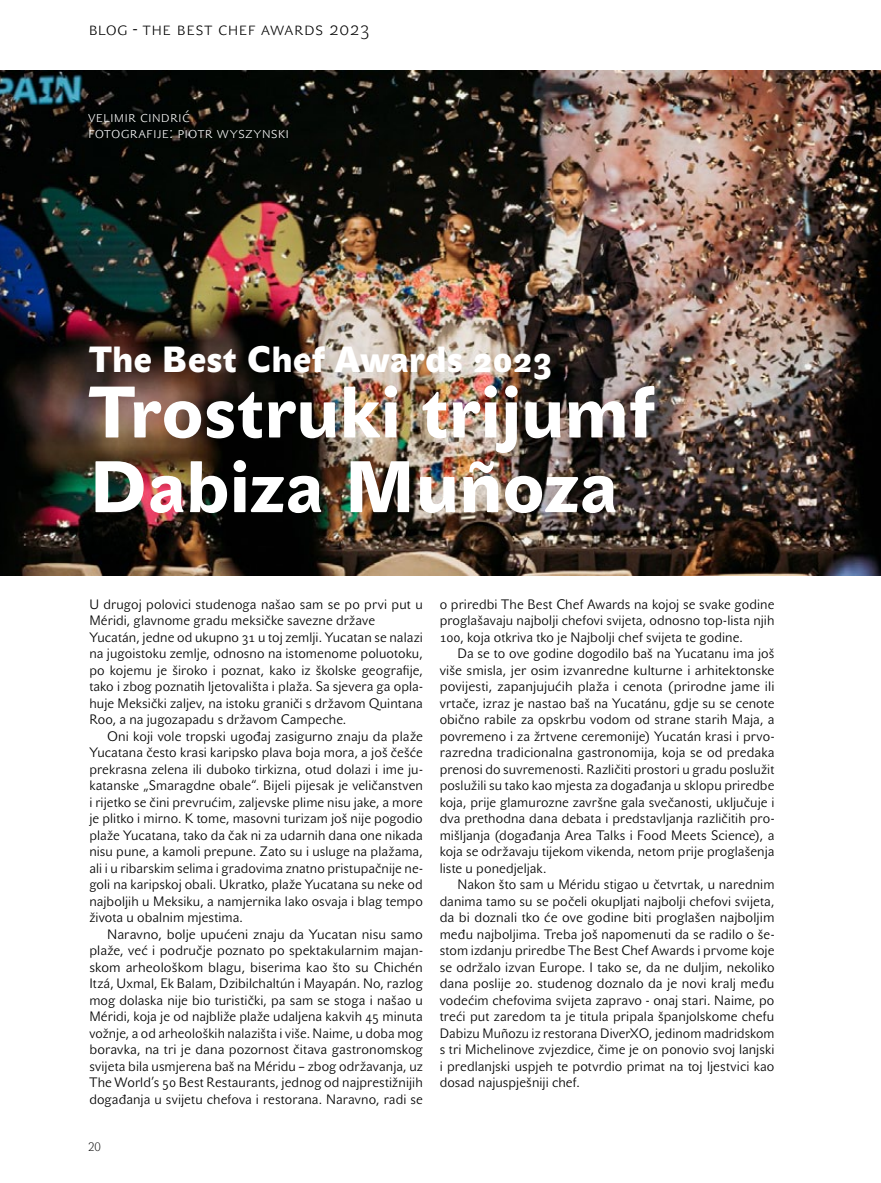
<style>
.page{position:relative;width:881px;height:1183px;background:#fff}
.page>*{position:absolute;margin:0;border:0;box-sizing:border-box;transform-origin:0 0}
.t1{font:72px/74.6px "John Sans Heavy Pro";letter-spacing:.01em;color:#fff}
.t2{font:36px "John Sans Black Pro";letter-spacing:.02em;color:#fff}
.t3{font:19.5px "John Sans White Pro";letter-spacing:.02em;color:#000}
.t4{font:16.5px/16.2px "John Sans White Pro";letter-spacing:.01em;color:#fff}
.t5{font:13.5px/16.5px "John Sans Lite Pro";letter-spacing:.01em;color:#000;text-align:justify}
.t6{font:12px "John Sans White Pro";color:#000}
</style>
<div class="page">
<img style="left:0;top:70px;width:880px;height:505px">
<h3 class="t3" style="left:89px;top:17px;width:283px">blog - the best chef awards 2023</h3>
<p class="t4" style="left:88px;top:108px;width:202px">velimir cindrić<br>fotografije: piotr wyszynski</p>
<h2 class="t2" style="left:89px;top:338px;width:464px">The Best Chef Awards 2023</h2>
<h1 class="t1" style="left:89px;top:376px;width:566px">Trostruki trijumf<br>Dabiza Muñoza</h1>
<p class="t5" style="left:89px;top:595px;width:335px;text-align:left">U drugoj polovici studenoga našao sam se po prvi put u Méridi, glavnome gradu meksičke savezne države Yucatán, jedne od ukupno 31 u toj zemlji. Yucatan se nalazi na jugoistoku zemlje, odnosno na istomenome poluotoku, po kojemu je široko i poznat, kako iz školske geografije, tako i zbog poznatih ljetovališta i plaža. Sa sjevera ga opla&shy;huje Meksički zaljev, na istoku graniči s državom Quintana Roo, a na jugozapadu s državom Campeche.</p>
<p class="t5" style="left:89px;top:727px;width:335px;text-indent:18px">Oni koji vole tropski ugođaj zasigurno znaju da plaže Yucatana često krasi karipsko plava boja mora, a još češće prekrasna zelena ili duboko tirkizna, otud dolazi i ime ju&shy;katanske „Smaragdne obale“. Bijeli pijesak je veličanstven i rijetko se čini prevrućim, zaljevske plime nisu jake, a more je plitko i mirno. K tome, masovni turizam još nije pogodio plaže Yucatana, tako da čak ni za udarnih dana one nikada nisu pune, a kamoli prepune. Zato su i usluge na plažama, ali i u ribarskim selima i gradovima znatno pristupačnije ne&shy;goli na karipskoj obali. Ukratko, plaže Yucatana su neke od najboljih u Meksiku, a namjernika lako osvaja i blag tempo života u obalnim mjestima.</p>
<p class="t5" style="left:89px;top:925px;width:335px;text-indent:18px">Naravno, bolje upućeni znaju da Yucatan nisu samo plaže, već i područje poznato po spektakularnim majan&shy;skom arheološkom blagu, biserima kao što su Chichén Itzá, Uxmal, Ek Balam, Dzibilchaltún i Mayapán. No, razlog mog dolaska nije bio turistički, pa sam se stoga i našao u Méridi, koja je od najbliže plaže udaljena kakvih 45 minuta vožnje, a od arheoloških nalazišta i više. Naime, u doba mog boravka, na tri je dana pozornost čitava gastronomskog svijeta bila usmjerena baš na Méridu – zbog održavanja, uz The World’s 50 Best Restaurants, jednog od najprestižnijih događanja u svijetu chefova i restorana. Naravno, radi se</p>
<p class="t6" style="left:88px;top:1139px;width:14px">20</p>
<p class="t5" style="left:439px;top:595px;width:336px">o priredbi The Best Chef Awards na kojoj se svake godine proglašavaju najbolji chefovi svijeta, odnosno top-lista njih 100, koja otkriva tko je Najbolji chef svijeta te godine.</p>
<p class="t5" style="left:439px;top:645px;width:336px;text-indent:18px">Da se to ove godine dogodilo baš na Yucatanu ima još više smisla, jer osim izvanredne kulturne i arhitektonske povijesti, zapanjujućih plaža i cenota (prirodne jame ili vrtače, izraz je nastao baš na Yucatánu, gdje su se cenote obično rabile za opskrbu vodom od strane starih Maja, a povremeno i za žrtvene ceremonije) Yucatán krasi i prvo&shy;razredna tradicionalna gastronomija, koja se od predaka prenosi do suvremenosti. Različiti prostori u gradu poslužit poslužili su tako kao mjesta za događanja u sklopu priredbe koja, prije glamurozne završne gala svečanosti, uključuje i dva prethodna dana debata i predstavljanja različitih pro&shy;mišljanja (događanja Area Talks i Food Meets Science), a koja se održavaju tijekom vikenda, netom prije proglašenja liste u ponedjeljak.</p>
<p class="t5" style="left:439px;top:876px;width:336px;text-indent:18px">Nakon što sam u Méridu stigao u četvrtak, u narednim danima tamo su se počeli okupljati najbolji chefovi svijeta, da bi doznali tko će ove godine biti proglašen najboljim među najboljima. Treba još napomenuti da se radilo o še&shy;stom izdanju priredbe The Best Chef Awards i prvome koje se održalo izvan Europe. I tako se, da ne duljim, nekoliko dana poslije 20. studenog doznalo da je novi kralj među vodećim chefovima svijeta zapravo - onaj stari. Naime, po treći put zaredom ta je titula pripala španjolskome chefu Dabizu Muñozu iz restorana DiverXO, jedinom madridskom s tri Michelinove zvjezdice, čime je on ponovio svoj lanjski i predlanjski uspjeh te potvrdio primat na toj ljestvici kao dosad najuspješniji chef.</p>
</div>
